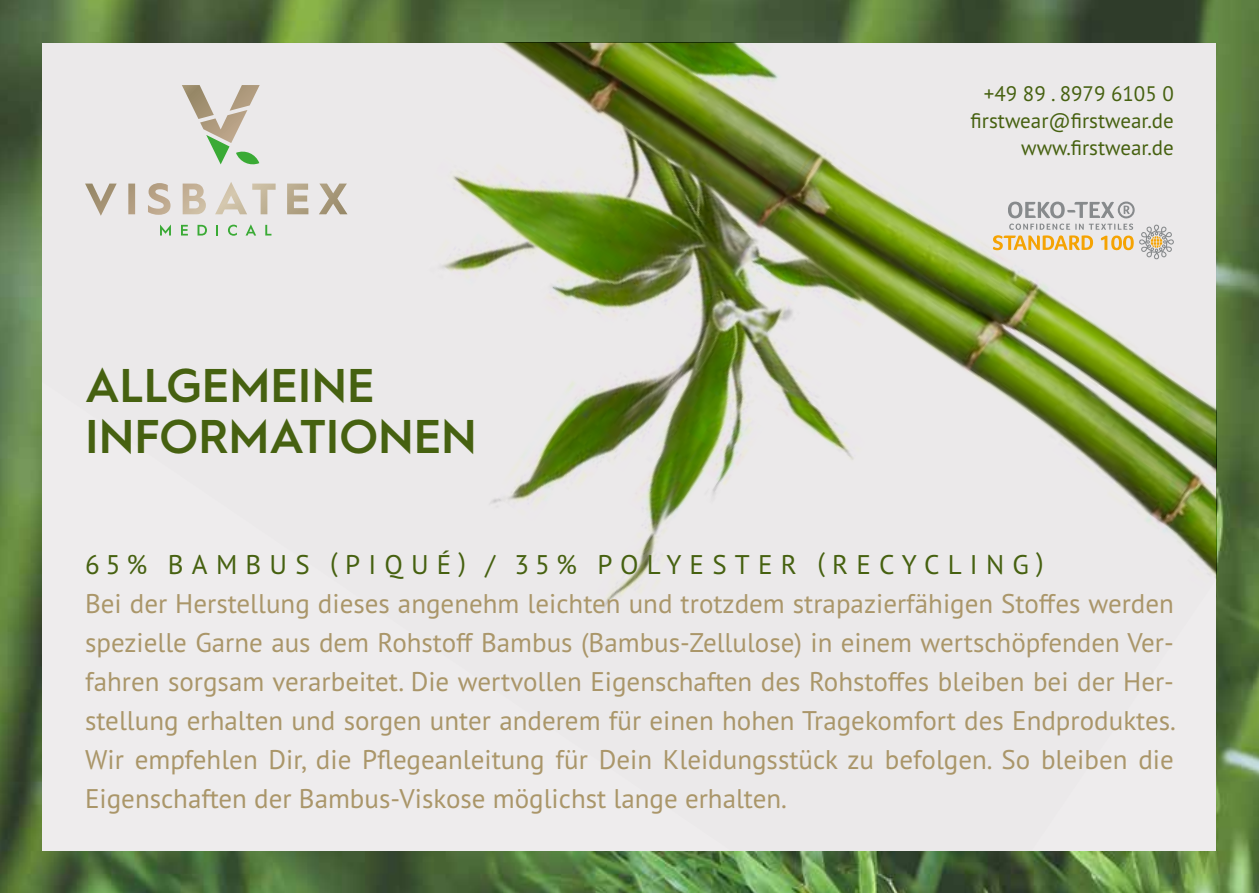
<style>
.page{position:relative;width:1259px;height:893px;background:#fff}
.page>*{position:absolute;margin:0;border:0;box-sizing:border-box;transform-origin:0 0}
.t1{font:600 47.4px/51px "Hurme Geometric Sans 1";color:#466110}
.t2{font:27px/39px "PT Sans Pro";color:#aa9669;text-align:justify}
.t3{font:27px "PT Sans Pro";letter-spacing:.305em;color:#466110}
.t4{font:21px/27px "PT Sans Pro";color:#466110;text-align:right}
</style>
<div class="page">
<img style="left:0;top:0;width:1259px;height:893px">
<img style="left:43px;top:43px;width:1173px;height:807px">
<svg style="left:992px;top:201px;width:182px;height:58px"></svg>
<svg style="left:85px;top:184px;width:32px;height:32px"></svg>
<svg style="left:128px;top:184px;width:7px;height:30px"></svg>
<svg style="left:148px;top:183px;width:22px;height:32px"></svg>
<svg style="left:183px;top:184px;width:23px;height:30px"></svg>
<svg style="left:215px;top:182px;width:61px;height:32px"></svg>
<svg style="left:287px;top:184px;width:21px;height:30px"></svg>
<svg style="left:319px;top:184px;width:28px;height:30px"></svg>
<svg style="left:160px;top:224px;width:11px;height:12px"></svg>
<svg style="left:181px;top:225px;width:7px;height:11px"></svg>
<svg style="left:197px;top:225px;width:10px;height:11px"></svg>
<svg style="left:216px;top:225px;width:2px;height:11px"></svg>
<svg style="left:228px;top:225px;width:9px;height:11px"></svg>
<svg style="left:246px;top:224px;width:10px;height:12px"></svg>
<svg style="left:265px;top:225px;width:6px;height:11px"></svg>
<svg style="left:182px;top:85px;width:78px;height:82px"></svg>
<h1 class="t1" style="left:85px;top:357px;width:393px">ALLGEMEINE<br>INFORMATIONEN</h1>
<p class="t4" style="left:970px;top:80px;width:205px">+49 89 . 8979 6105 0 firstwear@firstwear.de www.firstwear.de</p>
<p class="t3" style="left:85px;top:547px;width:960px">65% BAMBUS (PIQUÉ) / 35% POLYESTER (RECYCLING)</p>
<p class="t2" style="left:85px;top:583px;width:1092px">Bei der Herstellung dieses angenehm leichten und trotzdem strapazierfähigen Stoffes werden spezielle Garne aus dem Rohstoff Bambus (Bambus-Zellulose) in einem wertschöpfenden Ver&shy;fahren sorgsam verarbeitet. Die wertvollen Eigenschaften des Rohstoffes bleiben bei der Her&shy;stellung erhalten und sorgen unter anderem für einen hohen Tragekomfort des Endproduktes.<br>Wir empfehlen Dir, die Pflegeanleitung für Dein Kleidungsstück zu befolgen. So bleiben die Eigenschaften der Bambus-Viskose möglichst lange erhalten.</p>
</div>
